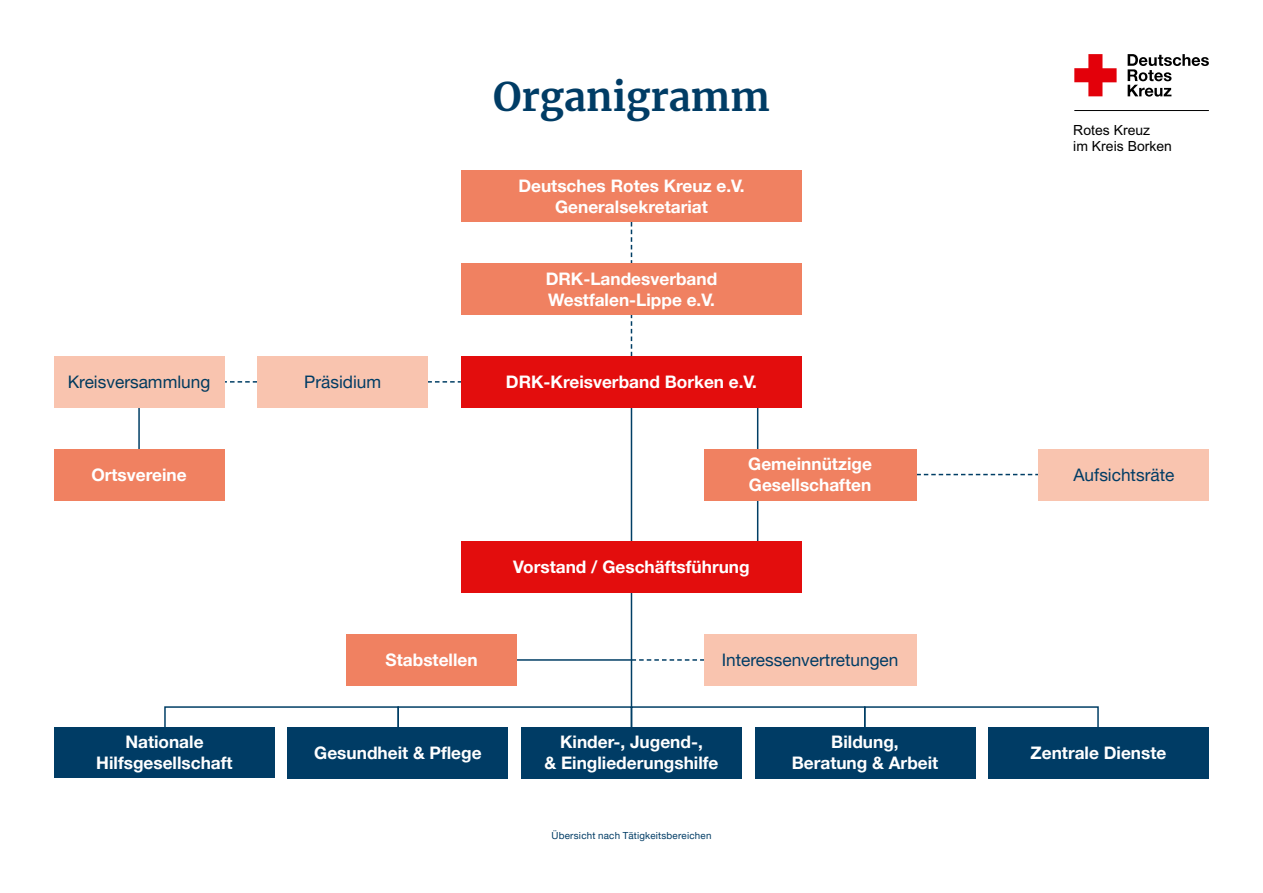
<style>
.page{position:relative;width:1263px;height:893px;background:#fff}
.page>*{position:absolute;margin:0;border:0;box-sizing:border-box;transform-origin:0 0}
.t1{font:700 39px "Merriweather";color:#003c65}
.t2{font:700 17.25px/20.7px "Helvetica Neue LT Pro";color:#fff;text-align:center}
.t3{font:17.25px "Helvetica Neue LT Pro";color:#003c65}
.t4{font:17.25px "Helvetica Neue LT Pro";color:#003a5e}
.t5{font:13.95px/16px "Arial";color:#000}
.t6{font:9.75px "Helvetica Neue LT Pro";letter-spacing:.02em;color:#003c65}
</style>
<div class="page">
<svg style="left:916px;top:474px;width:123px;height:1px"></svg>
<hr style="left:472px;top:659px;width:159px;height:2px;background:#003e65">
<svg style="left:632px;top:659px;width:72px;height:2px"></svg>
<svg style="left:164px;top:705px;width:935px;height:33px"></svg>
<hr style="left:631px;top:385px;width:1px;height:322px;background:#003e65">
<hr style="left:757px;top:404px;width:1px;height:151px;background:#003e65">
<svg style="left:631px;top:222px;width:1px;height:134px"></svg>
<hr style="left:138px;top:389px;width:2px;height:102px;background:#003e65">
<div style="left:461px;top:171px;width:340px;height:51px;background:#f08161"></div>
<div style="left:461px;top:264px;width:340px;height:51px;background:#f08161"></div>
<div style="left:461px;top:542px;width:340px;height:51px;background:#e30d0d"></div>
<div style="left:347px;top:634px;width:170px;height:51px;background:#f08161"></div>
<div style="left:704px;top:634px;width:212px;height:51px;background:#f9c4af"></div>
<div style="left:704px;top:449px;width:212px;height:51px;background:#f08161"></div>
<div style="left:1039px;top:449px;width:170px;height:51px;background:#f9c4af"></div>
<div style="left:54px;top:449px;width:170px;height:51px;background:#f08161"></div>
<svg style="left:224px;top:381px;width:237px;height:2px"></svg>
<div style="left:461px;top:356px;width:340px;height:51px;background:#e30d0d"></div>
<div style="left:258px;top:356px;width:170px;height:51px;background:#f9c4af"></div>
<div style="left:54px;top:356px;width:170px;height:51px;background:#f9c4af"></div>
<svg style="left:1127px;top:54px;width:82px;height:43px"></svg>
<svg style="left:1074px;top:54px;width:42px;height:42px"></svg>
<hr style="left:1074px;top:110px;width:135px;height:1px;background:#000">
<div style="left:988px;top:727px;width:221px;height:51px;background:#003c65"></div>
<div style="left:287px;top:727px;width:221px;height:51px;background:#003c65"></div>
<div style="left:521px;top:727px;width:221px;height:51px;background:#003c65"></div>
<div style="left:754px;top:727px;width:221px;height:51px;background:#003c65"></div>
<div style="left:54px;top:727px;width:221px;height:51px;background:#003c65"></div>
<h1 class="t1" style="left:493px;top:69px;width:278px">Organigramm</h1>
<p class="t2" style="left:518px;top:175px;width:228px">Deutsches Rotes Kreuz e.V.<br>Generalsekretariat</p>
<p class="t2" style="left:546px;top:268px;width:173px;text-align:left">DRK-Landesverband<br>Westfalen-Lippe e.V.</p>
<p class="t4" style="left:68px;top:371px;width:144px">Kreisversammlung</p>
<p class="t3" style="left:304px;top:371px;width:79px">Präsidium</p>
<p class="t2" style="left:506px;top:371px;width:253px">DRK-Kreisverband Borken e.V.</p>
<p class="t5" style="left:1073px;top:122px;width:100px">Rotes Kreuz<br>im Kreis Borken</p>
<p class="t2" style="left:748px;top:453px;width:125px;text-align:left">Gemeinnützige<br>Gesellschaften</p>
<p class="t2" style="left:91px;top:464px;width:97px">Ortsvereine</p>
<p class="t3" style="left:1073px;top:464px;width:102px">Aufsichtsräte</p>
<p class="t2" style="left:513px;top:557px;width:238px">Vorstand / Geschäftsführung</p>
<p class="t2" style="left:96px;top:732px;width:138px">Nationale<br>Hilfsgesellschaft</p>
<p class="t2" style="left:386px;top:649px;width:93px">Stabstellen</p>
<p class="t3" style="left:722px;top:649px;width:178px">Interessenvertretungen</p>
<p class="t2" style="left:544px;top:732px;width:176px">Kinder-, Jugend-,<br>&amp; Eingliederungshilfe</p>
<p class="t2" style="left:792px;top:732px;width:148px">Bildung,<br>Beratung &amp; Arbeit</p>
<p class="t2" style="left:314px;top:742px;width:169px">Gesundheit &amp; Pflege</p>
<p class="t2" style="left:1031px;top:742px;width:137px">Zentrale Dienste</p>
<p class="t6" style="left:551px;top:829px;width:161px">Übersicht nach Tätigkeitsbereichen</p>
</div>
